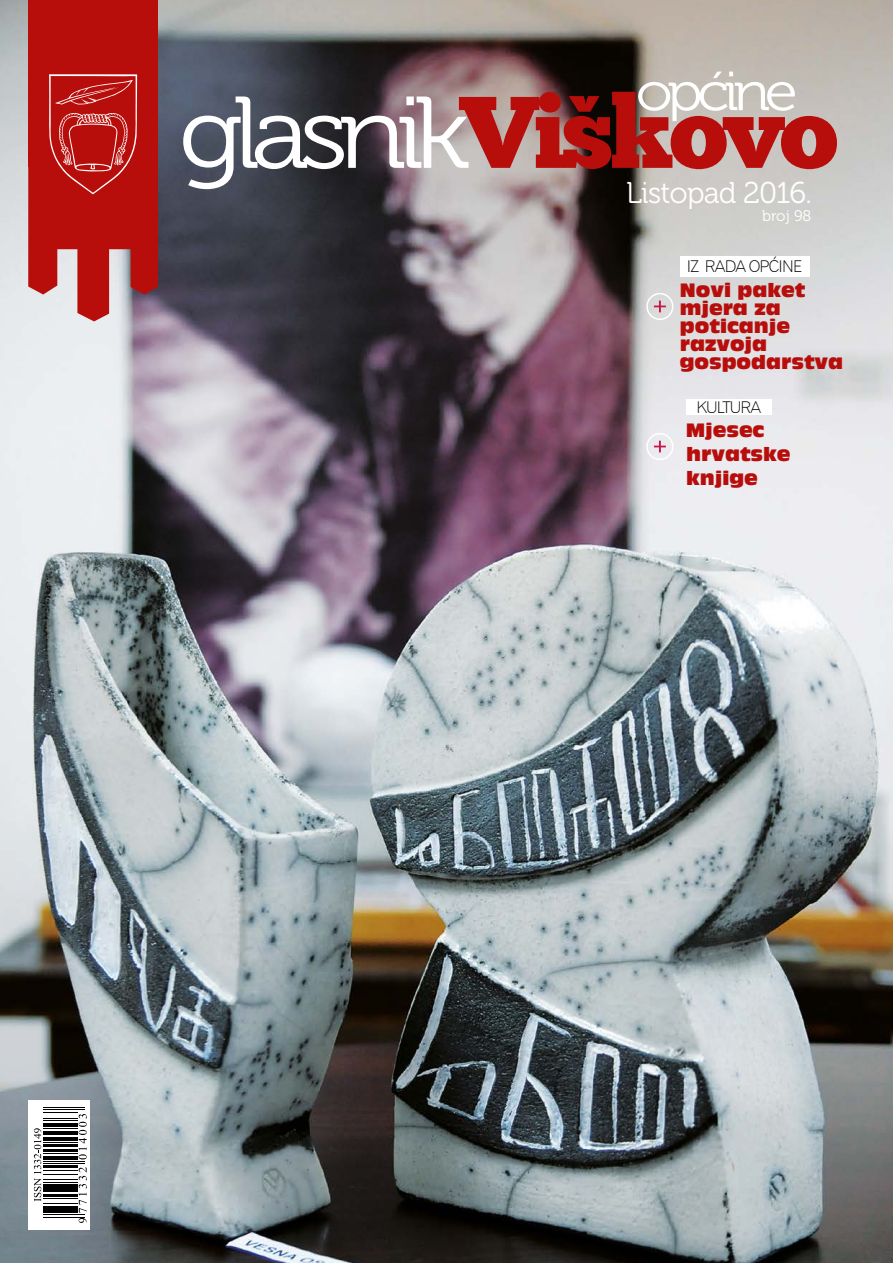
<style>
.page{position:relative;width:893px;height:1263px;background:#fff}
.page>*{position:absolute;margin:0;border:0;box-sizing:border-box;transform-origin:0 0}
.t1{font:101.55px "Museo 300";letter-spacing:-.09em;color:#fff;scale:1.1 1}
.t2{font:54.9px "Museo 300";letter-spacing:-.09em;color:#fff;scale:1.1 1}
.t3{font:30px "Museo 300";letter-spacing:-.03em;color:#fff}
.t4{font:18px/18px "Antique Olive Compact";color:#b70e0c}
.t5{font:16.2px "Gothic 720 BT Light B";letter-spacing:-.05em;color:#000}
.t6{font:15.45px "Museo 300";color:#fff}
.s1{font-family:"Chunk Five";color:#b70e0c}
</style>
<div class="page">
<img style="left:0;top:0;width:893px;height:1263px">
<div style="left:646px;top:293px;width:27px;height:27px;border:2px solid #fff;border-radius:50%"></div>
<svg style="left:654px;top:301px;width:12px;height:11px"></svg>
<svg style="left:569px;top:96px;width:31px;height:16px"></svg>
<div style="left:646px;top:433px;width:27px;height:27px;border:2px solid #fff;border-radius:50%"></div>
<svg style="left:654px;top:441px;width:12px;height:11px"></svg>
<div style="left:680px;top:256px;width:130px;height:21px;background:#fff"></div>
<div style="left:686px;top:400px;width:85px;height:15px;background:#fff"></div>
<div style="left:28px;top:0;width:130px;height:166px;background:#b70e0c"></div>
<svg style="left:28px;top:74px;width:130px;height:247px"></svg>
<div style="left:28px;top:1101px;width:62px;height:129px;background:#fff"></div>
<hr style="left:43px;top:1217px;width:41px;height:1px;background:#000">
<hr style="left:43px;top:1214px;width:41px;height:1px;background:#000">
<hr style="left:43px;top:1210px;width:34px;height:3px;background:#000">
<hr style="left:43px;top:1206px;width:34px;height:2px;background:#000">
<hr style="left:43px;top:1203px;width:34px;height:1px;background:#000">
<hr style="left:43px;top:1198px;width:34px;height:1px;background:#000">
<hr style="left:43px;top:1194px;width:34px;height:2px;background:#000">
<hr style="left:43px;top:1190px;width:34px;height:2px;background:#000">
<hr style="left:43px;top:1184px;width:34px;height:4px;background:#000">
<hr style="left:43px;top:1182px;width:34px;height:1px;background:#000">
<hr style="left:43px;top:1179px;width:34px;height:1px;background:#000">
<hr style="left:43px;top:1173px;width:34px;height:1px;background:#000">
<hr style="left:43px;top:1170px;width:34px;height:1px;background:#000">
<hr style="left:43px;top:1165px;width:34px;height:2px;background:#000">
<hr style="left:43px;top:1163px;width:41px;height:1px;background:#000">
<hr style="left:43px;top:1161px;width:41px;height:1px;background:#000">
<hr style="left:43px;top:1156px;width:34px;height:3px;background:#000">
<hr style="left:43px;top:1152px;width:34px;height:1px;background:#000">
<hr style="left:43px;top:1149px;width:34px;height:2px;background:#000">
<hr style="left:43px;top:1144px;width:34px;height:2px;background:#000">
<hr style="left:43px;top:1142px;width:34px;height:1px;background:#000">
<hr style="left:43px;top:1137px;width:34px;height:4px;background:#000">
<hr style="left:43px;top:1131px;width:34px;height:4px;background:#000">
<hr style="left:43px;top:1128px;width:34px;height:1px;background:#000">
<hr style="left:43px;top:1123px;width:34px;height:4px;background:#000">
<hr style="left:43px;top:1120px;width:34px;height:1px;background:#000">
<hr style="left:43px;top:1117px;width:34px;height:1px;background:#000">
<hr style="left:43px;top:1112px;width:34px;height:1px;background:#000">
<hr style="left:43px;top:1109px;width:41px;height:1px;background:#000">
<hr style="left:43px;top:1107px;width:41px;height:1px;background:#000">
<svg style="left:79px;top:1167px;width:8px;height:56px"></svg>
<svg style="left:79px;top:1114px;width:8px;height:45px"></svg>
<svg style="left:34px;top:1128px;width:7px;height:73px"></svg>
<h2 class="t2" style="left:636px;top:62px;width:149px">općine</h2>
<h1 class="t1" style="left:179px;top:78px;width:601px">glasnik<span class="s1">Viskovo</span></h1>
<h3 class="t3" style="left:626px;top:177px;width:187px">Listopad 2016.</h3>
<p class="t6" style="left:762px;top:207px;width:51px">broj 98</p>
<p class="t5" style="left:687px;top:256px;width:117px">IZ RADA OPĆINE</p>
<p class="t4" style="left:680px;top:281px;width:165px">Novi paket mjera za poticanje razvoja gospodarstva</p>
<p class="t5" style="left:696px;top:397px;width:55px">KULTURA</p>
<p class="t4" style="left:686px;top:418px;width:106px;line-height:24px">mjesec hrvatske knjige</p>
</div>
